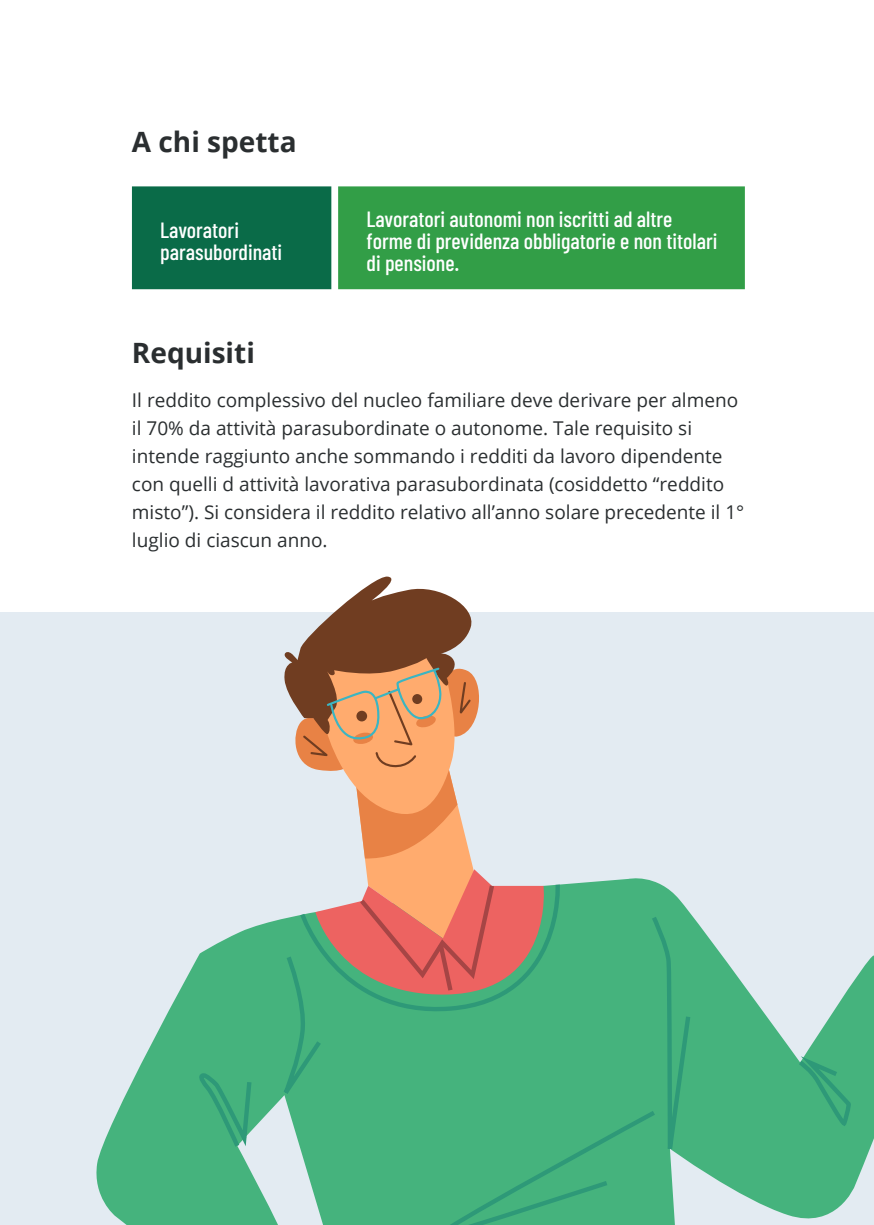
<style>
.page{position:relative;width:874px;height:1225px;background:#fff}
.page>*{position:absolute;margin:0;border:0;box-sizing:border-box;transform-origin:0 0}
.t1{font:700 28px "Open Sans";color:#2a2e30}
.t2{font:500 22px "Barlow Condensed";color:#fff}
.t3{font:19px/28px "Open Sans";color:#2a2e30}
</style>
<div class="page">
<div style="left:0;top:612px;width:873px;height:613px;background:#e3ebf2"></div>
<div style="left:132px;top:186px;width:199px;height:103px;background:#0a6b48"></div>
<div style="left:338px;top:186px;width:406px;height:103px;background:#329e47"></div>
<svg style="left:96px;top:878px;width:553px;height:347px"></svg>
<svg style="left:281px;top:576px;width:273px;height:304px"></svg>
<svg style="left:193px;top:880px;width:482px;height:345px"></svg>
<svg style="left:357px;top:895px;width:516px;height:330px;background:#6ab38a"></svg>
<p class="t1" style="left:132px;top:122px;width:166px">A chi spetta</p>
<p class="t2" style="left:160px;top:216px;width:80px">Lavoratori</p>
<p class="t2" style="left:160px;top:238px;width:123px">parasubordinati</p>
<p class="t1" style="left:132px;top:333px;width:124px">Requisiti</p>
<p class="t2" style="left:366px;top:205px;width:307px">Lavoratori autonomi non iscritti ad altre</p>
<p class="t2" style="left:366px;top:227px;width:352px">forme di previdenza obbligatorie e non titolari</p>
<p class="t2" style="left:366px;top:249px;width:94px">di pensione.</p>
<p class="t3" style="left:132px;top:385px;width:613px">Il reddito complessivo del nucleo familiare deve derivare per almeno il 70% da attività parasubordinate o autonome. Tale requisito si intende raggiunto anche sommando i redditi da lavoro dipendente con quelli d attività lavorativa parasubordinata (cosiddetto “reddito misto”). Si considera il reddito relativo all’anno solare precedente il 1° luglio di ciascun anno.</p>
</div>
